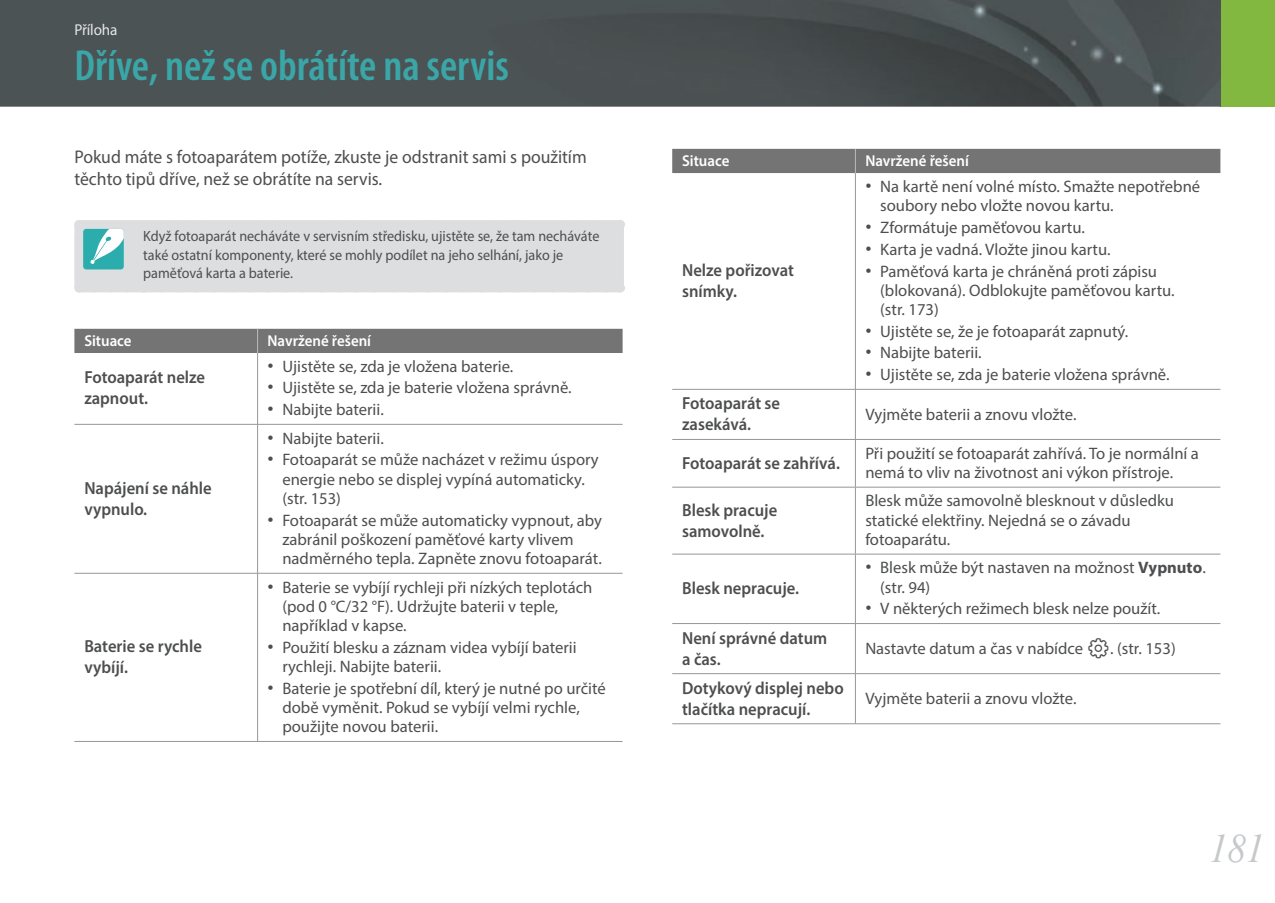
<style>
.page{position:relative;width:1275px;height:903px;background:#fff}
.page>*{position:absolute;margin:0;border:0;box-sizing:border-box;transform-origin:0 0}
.t1{font:600 condensed 43.75px "Myriad Pro";color:#3ba6a7}
.t2{font:italic 40.25px "Times New Roman";color:#c6c8ca;scale:.95 1}
.t3{font:18.38px/22.8px "Myriad Pro";color:#4d4e4f;scale:.96 1}
.t4{font:600 17.5px/21px "Myriad Pro";color:#4d4e4f;scale:.95 1}
.t5{font:16.62px/19.2px "Myriad Pro";color:#4d4e4f}
.t6{font:600 15.75px "Myriad Pro";color:#fff;scale:.95 1}
.t7{font:15.75px "Myriad Pro";letter-spacing:-.01em;color:#e6e7e9;scale:.96 1}
.t8{font:14.88px/18.4px "Myriad Pro";color:#4d4e4f;scale:.95 1}
.s1{font-family:"Arial";font-size:17.5px}
.s2{font-weight:700}
.s3{font-family:"NX300"}
</style>
<div class="page">
<div style="left:1220px;top:0;width:55px;height:107px;background:#82b740"></div>
<img style="left:0;top:0;width:1221px;height:107px">
<div style="left:74px;top:220px;width:550px;height:72px;background:#dddedf"></div>
<hr style="left:257px;top:353px;width:1px;height:71px;background:#96979b">
<hr style="left:257px;top:425px;width:1px;height:148px;background:#96979b">
<hr style="left:257px;top:574px;width:1px;height:167px;background:#96979b">
<hr style="left:74px;top:424px;width:549px;height:1px;background:#96979b">
<hr style="left:74px;top:573px;width:549px;height:1px;background:#96979b">
<hr style="left:74px;top:741px;width:549px;height:1px;background:#96979b">
<div style="left:74px;top:329px;width:549px;height:24px;background:#747474"></div>
<hr style="left:855px;top:173px;width:1px;height:216px;background:#96979b">
<hr style="left:855px;top:390px;width:1px;height:49px;background:#96979b">
<hr style="left:855px;top:440px;width:1px;height:47px;background:#96979b">
<hr style="left:855px;top:487px;width:1px;height:67px;background:#96979b">
<hr style="left:855px;top:554px;width:1px;height:69px;background:#96979b">
<hr style="left:855px;top:624px;width:1px;height:49px;background:#96979b">
<hr style="left:855px;top:674px;width:1px;height:49px;background:#96979b">
<hr style="left:672px;top:389px;width:548px;height:1px;background:#96979b">
<hr style="left:672px;top:439px;width:548px;height:1px;background:#96979b">
<hr style="left:672px;top:487px;width:548px;height:1px;background:#96979b">
<hr style="left:672px;top:554px;width:548px;height:1px;background:#96979b">
<hr style="left:672px;top:623px;width:548px;height:1px;background:#96979b">
<hr style="left:672px;top:673px;width:548px;height:1px;background:#96979b">
<hr style="left:672px;top:723px;width:548px;height:1px;background:#96979b">
<div style="left:672px;top:149px;width:548px;height:24px;background:#747474"></div>
<p class="t7" style="left:74px;top:24px;width:46px">Příloha</p>
<h1 class="t1" style="left:74px;top:49px;width:436px">Dříve, než se obrátíte na servis</h1>
<p class="t3" style="left:74px;top:147px;width:535px">Pokud máte s fotoaparátem potíže, zkuste je odstranit sami s použitím těchto tipů dříve, než se obrátíte na servis.</p>
<p class="t8" style="left:143px;top:229px;width:482px">Když fotoaparát necháváte v servisním středisku, ujistěte se, že tam necháváte také ostatní komponenty, které se mohly podílet na jeho selhání, jako je paměťová karta a baterie.</p>
<p class="t6" style="left:84px;top:334px;width:51px">Situace</p>
<p class="t6" style="left:268px;top:334px;width:111px">Navržené řešení</p>
<p class="t4" style="left:84px;top:369px;width:129px">Fotoaparát nelze zapnout.</p>
<p class="t5" style="left:267px;top:359px;width:247px"><span class="s1">•</span> Ujistěte se, zda je vložena baterie.</p>
<p class="t5" style="left:267px;top:380px;width:306px"><span class="s1">•</span> Ujistěte se, zda je baterie vložena správně.</p>
<p class="t5" style="left:267px;top:402px;width:118px"><span class="s1">•</span> Nabijte baterii.</p>
<p class="t4" style="left:84px;top:480px;width:136px">Napájení se náhle vypnulo.</p>
<p class="t4" style="left:84px;top:638px;width:125px">Baterie se rychle vybíjí.</p>
<p class="t5" style="left:267px;top:431px;width:118px"><span class="s1">•</span> Nabijte baterii.</p>
<p class="t5" style="left:282px;top:452px;width:318px;text-indent:-15px"><span class="s1">•</span> Fotoaparát se může nacházet v režimu úspory energie nebo se displej vypíná automaticky. (str. 153)</p>
<p class="t5" style="left:282px;top:512px;width:321px;text-indent:-15px"><span class="s1">•</span> Fotoaparát se může automaticky vypnout, aby zabránil poškození paměťové karty vlivem nadměrného tepla. Zapněte znovu fotoaparát.</p>
<p class="t5" style="left:282px;top:579px;width:312px;text-indent:-15px"><span class="s1">•</span> Baterie se vybíjí rychleji při nízkých teplotách (pod 0 °C/32 °F). Udržujte baterii v teple, například v kapse.</p>
<p class="t5" style="left:282px;top:640px;width:296px;text-indent:-15px"><span class="s1">•</span> Použití blesku a záznam videa vybíjí baterii rychleji. Nabijte baterii.</p>
<p class="t5" style="left:282px;top:681px;width:325px;text-indent:-15px"><span class="s1">•</span> Baterie je spotřební díl, který je nutné po určité době vyměnit. Pokud se vybíjí velmi rychle, použijte novou baterii.</p>
<p class="t6" style="left:682px;top:154px;width:51px">Situace</p>
<p class="t6" style="left:865px;top:154px;width:111px">Navržené řešení</p>
<p class="t4" style="left:682px;top:262px;width:119px">Nelze pořizovat snímky.</p>
<p class="t5" style="left:880px;top:179px;width:321px;text-indent:-15px"><span class="s1">•</span> Na kartě není volné místo. Smažte nepotřebné soubory nebo vložte novou kartu.</p>
<p class="t5" style="left:865px;top:220px;width:221px"><span class="s1">•</span> Zformátuje paměťovou kartu.</p>
<p class="t5" style="left:865px;top:242px;width:247px"><span class="s1">•</span> Karta je vadná. Vložte jinou kartu.</p>
<p class="t5" style="left:880px;top:263px;width:296px;text-indent:-15px"><span class="s1">•</span> Paměťová karta je chráněná proti zápisu (blokovaná). Odblokujte paměťovou kartu. (str. 173)</p>
<p class="t5" style="left:865px;top:324px;width:264px"><span class="s1">•</span> Ujistěte se, že je fotoaparát zapnutý.</p>
<p class="t5" style="left:865px;top:345px;width:118px"><span class="s1">•</span> Nabijte baterii.</p>
<p class="t5" style="left:865px;top:367px;width:306px"><span class="s1">•</span> Ujistěte se, zda je baterie vložena správně.</p>
<p class="t4" style="left:682px;top:395px;width:105px">Fotoaparát se zasekává.</p>
<p class="t5" style="left:865px;top:406px;width:213px">Vyjměte baterii a znovu vložte.</p>
<p class="t4" style="left:682px;top:455px;width:168px">Fotoaparát se zahřívá.</p>
<p class="t5" style="left:865px;top:446px;width:335px">Při použití se fotoaparát zahřívá. To je normální a nemá to vliv na životnost ani výkon přístroje.</p>
<p class="t4" style="left:682px;top:501px;width:102px">Blesk pracuje samovolně.</p>
<p class="t5" style="left:865px;top:493px;width:310px">Blesk může samovolně blesknout v důsledku statické elektřiny. Nejedná se o závadu fotoaparátu.</p>
<p class="t4" style="left:682px;top:580px;width:125px">Blesk nepracuje.</p>
<p class="t5" style="left:880px;top:560px;width:327px;text-indent:-15px"><span class="s1">•</span> Blesk může být nastaven na možnost <span class="s2">Vypnuto</span>. (str. 94)</p>
<p class="t5" style="left:865px;top:601px;width:297px"><span class="s1">•</span> V některých režimech blesk nelze použít.</p>
<p class="t4" style="left:682px;top:629px;width:154px">Není správné datum a čas.</p>
<p class="t5" style="left:865px;top:641px;width:312px">Nastavte datum a čas v nabídce <span class="s3">q</span>. (str. 153)</p>
<p class="t4" style="left:682px;top:679px;width:172px">Dotykový displej nebo tlačítka nepracují.</p>
<p class="t5" style="left:865px;top:691px;width:213px">Vyjměte baterii a znovu vložte.</p>
<h2 class="t2" style="left:1209px;top:826px;width:60px">181</h2>
</div>
